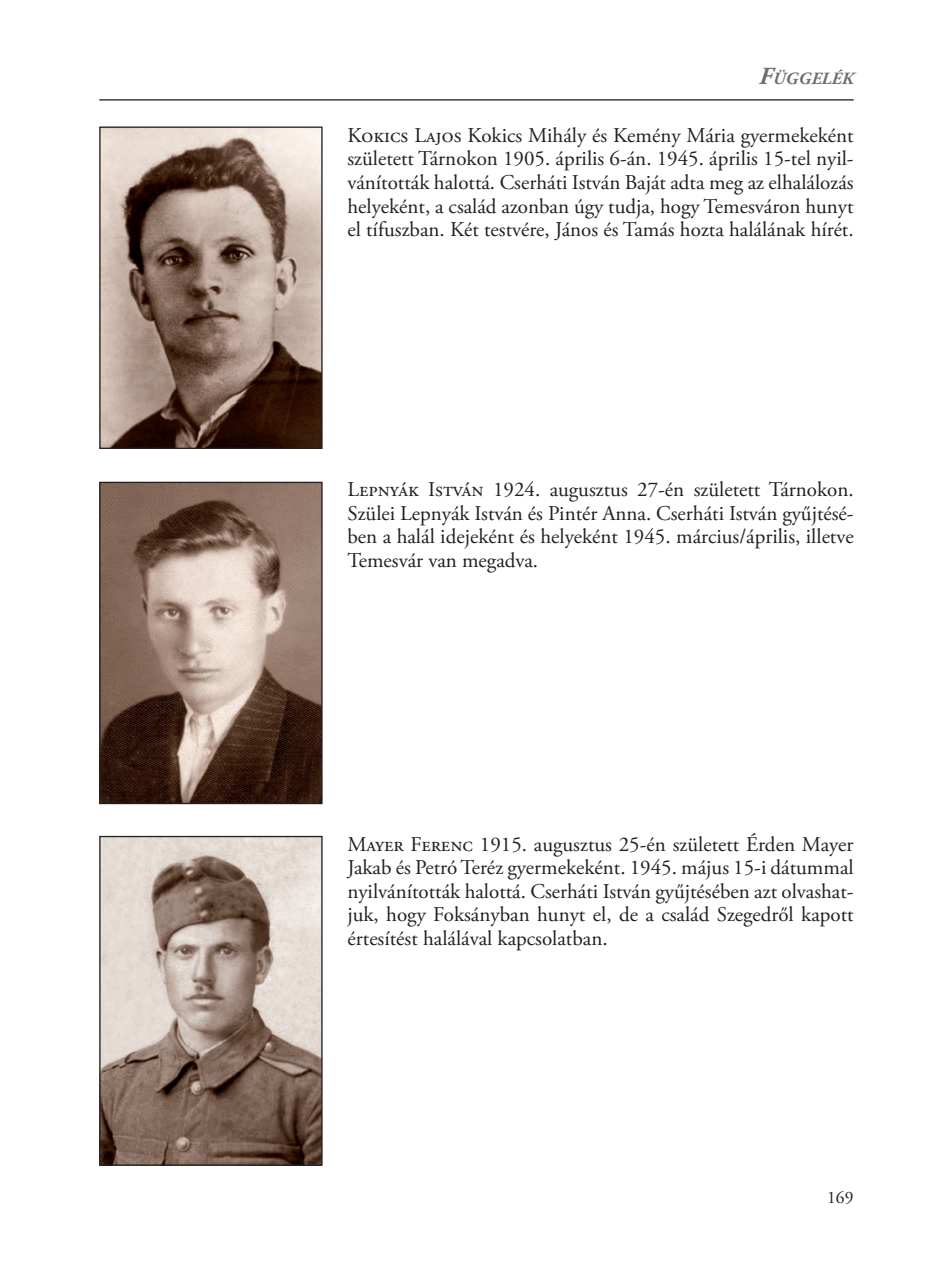
<style>
.page{position:relative;width:943px;height:1265px;background:#fff}
.page>*{position:absolute;margin:0;border:0;box-sizing:border-box;transform-origin:0 0}
.t1{font:21px/23.6px "Adobe Garamond Pro";color:#231f20;text-align:justify}
.t2{font:17.5px "Adobe Garamond Pro";color:#231f20}
.t3{font:italic 700 17.15px "Adobe Garamond Pro";color:#6c6d70}
.s1{font-size:24.5px}
</style>
<div class="page">
<hr style="left:99px;top:99px;width:754px;height:2px;background:#231f20">
<img style="left:101px;top:128px;width:219px;height:319px">
<div style="left:99px;top:126px;width:223px;height:323px;border:1px solid #231f20"></div>
<img style="left:101px;top:484px;width:219px;height:318px">
<div style="left:99px;top:482px;width:223px;height:322px;border:1px solid #231f20"></div>
<img style="left:101px;top:838px;width:219px;height:326px">
<div style="left:99px;top:836px;width:223px;height:330px;border:1px solid #231f20"></div>
<p class="t3" style="left:759px;top:69px;width:96px"><span class="s1">F</span>üggelék</p>
<p class="t1" style="left:347px;top:124px;width:508px">Kokics Lajos Kokics Mihály és Kemény Mária gyermekeként született Tárnokon 1905. április 6-án. 1945. április 15-tel nyil&shy;vánították halottá. Cserháti István Baját adta meg az elhalálozás helyeként, a család azonban úgy tudja, hogy Temesváron hunyt el tífuszban. Két testvére, János és Tamás hozta halálának hírét.</p>
<p class="t1" style="left:347px;top:478px;width:508px">Lepnyák István 1924. augusztus 27-én született Tárnokon.<br>Szülei Lepnyák István és Pintér Anna. Cserháti István gyűjtésé&shy;ben a halál idejeként és helyeként 1945. március/április, illetve Temesvár van megadva.</p>
<p class="t1" style="left:347px;top:833px;width:508px">Mayer Ferenc 1915. augusztus 25-én született Érden Mayer Jakab és Petró Teréz gyermekeként. 1945. május 15-i dátummal nyilvánították halottá. Cserháti István gyűjtésében azt olvashat&shy;juk, hogy Foksányban hunyt el, de a család Szegedről kapott értesítést halálával kapcsolatban.</p>
<p class="t2" style="left:827px;top:1187px;width:28px">169</p>
</div>
